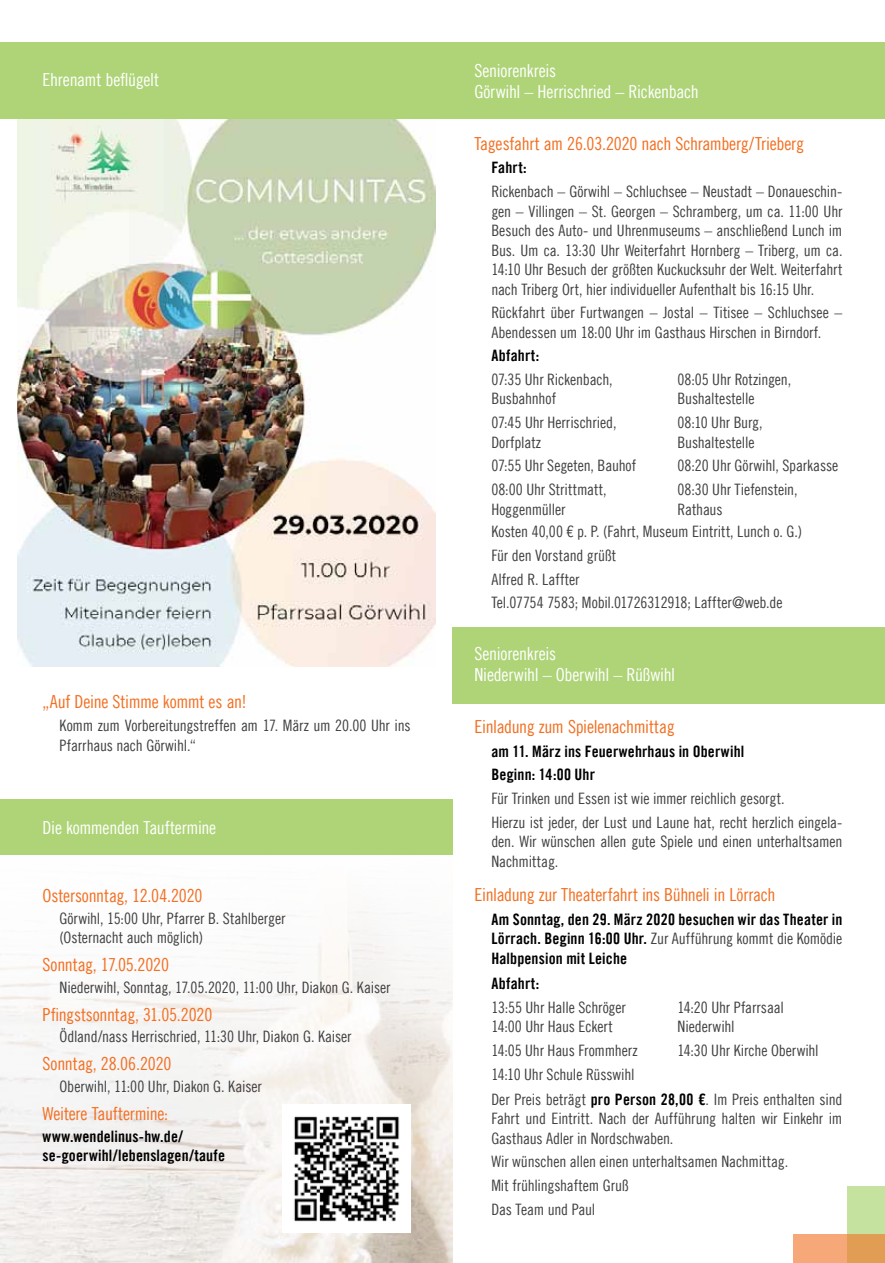
<style>
.page{position:relative;width:885px;height:1263px;background:#fff}
.page>*{position:absolute;margin:0;border:0;box-sizing:border-box;transform-origin:0 0}
.t1{font:18px "Trade Gothic LT Com Cn 18";letter-spacing:-.015em;color:#f36f21}
.t2{font:18px/21.6px "Trade Gothic LT Com Cn 18";letter-spacing:-.015em;color:#fff}
.t3{font:15.75px/19.5px "Trade Gothic LT Com Cn 18";letter-spacing:-.01em;color:#414042}
.t4{font:15.75px/19.5px "Trade Gothic LT Com Bd Cn 20";letter-spacing:.01em;color:#000}
.s1{font-family:"Trade Gothic LT Com Bd Cn 20";color:#000}
</style>
<div class="page">
<div style="left:846px;top:1186px;width:38px;height:77px;background:#c6e29f"></div>
<svg style="left:793px;top:1234px;width:91px;height:29px;background:#eea369"></svg>
<div style="left:0;top:799px;width:452px;height:56px;background:#aed477"></div>
<div style="left:0;top:43px;width:884px;height:76px;background:#aed477"></div>
<div style="left:452px;top:627px;width:432px;height:77px;background:#aed477"></div>
<img style="left:293px;top:1116px;width:107px;height:106px">
<img style="left:17px;top:119px;width:418px;height:547px">
<p class="t2" style="left:43px;top:69px;width:118px">Ehrenamt beflügelt</p>
<p class="t1" style="left:43px;top:690px;width:206px">„Auf Deine Stimme kommt es an!</p>
<p class="t3" style="left:60px;top:716px;width:352px">Komm zum Vorbereitungstreffen am 17. März um 20.00 Uhr ins<br>Pfarrhaus nach Görwihl.“</p>
<p class="t2" style="left:43px;top:816px;width:175px">Die kommenden Tauftermine</p>
<p class="t1" style="left:43px;top:885px;width:161px">Ostersonntag, 12.04.2020</p>
<p class="t3" style="left:60px;top:908px;width:227px">Görwihl, 15:00 Uhr, Pfarrer B. Stahlberger (Osternacht auch möglich)</p>
<p class="t1" style="left:43px;top:954px;width:128px">Sonntag, 17.05.2020</p>
<p class="t3" style="left:60px;top:977px;width:332px">Niederwihl, Sonntag, 17.05.2020, 11:00 Uhr, Diakon G. Kaiser</p>
<p class="t1" style="left:43px;top:1003px;width:171px">Pfingstsonntag, 31.05.2020</p>
<p class="t3" style="left:60px;top:1027px;width:293px">Ödland/nass Herrischried, 11:30 Uhr, Diakon G. Kaiser</p>
<p class="t1" style="left:43px;top:1053px;width:130px">Sonntag, 28.06.2020</p>
<p class="t3" style="left:60px;top:1076px;width:204px">Oberwihl, 11:00 Uhr, Diakon G. Kaiser</p>
<p class="t1" style="left:43px;top:1103px;width:127px">Weitere Tauftermine:</p>
<p class="t4" style="left:43px;top:1126px;width:184px">www.wendelinus-hw.de/ se-goerwihl/lebenslagen/taufe</p>
<p class="t2" style="left:474px;top:59px;width:226px">Seniorenkreis<br>Görwihl – Herrischried – Rickenbach</p>
<p class="t1" style="left:474px;top:133px;width:331px">Tagesfahrt am 26.03.2020 nach Schramberg/Trieberg</p>
<p class="t4" style="left:491px;top:158px;width:37px">Fahrt:</p>
<p class="t3" style="left:491px;top:182px;width:352px;text-align:justify">Rickenbach – Görwihl – Schluchsee – Neustadt – Donaueschin&shy;gen – Villingen – St. Georgen – Schramberg, um ca. 11:00 Uhr Besuch des Auto- und Uhrenmuseums – anschließend Lunch im Bus. Um ca. 13:30 Uhr Weiterfahrt Hornberg – Triberg, um ca.<br>14:10 Uhr Besuch der größten Kuckucksuhr der Welt. Weiterfahrt nach Triberg Ort, hier individueller Aufenthalt bis 16:15 Uhr.</p>
<p class="t3" style="left:491px;top:303px;width:352px">Rückfahrt über Furtwangen – Jostal – Titisee – Schluchsee –<br>Abendessen um 18:00 Uhr im Gasthaus Hirschen in Birndorf.</p>
<p class="t4" style="left:491px;top:346px;width:49px">Abfahrt:</p>
<p class="t3" style="left:491px;top:369px;width:123px">07:35 Uhr Rickenbach,<br>Busbahnhof</p>
<p class="t3" style="left:491px;top:412px;width:127px">07:45 Uhr Herrischried,<br>Dorfplatz</p>
<p class="t3" style="left:491px;top:454px;width:146px;line-height:23.7px">07:55 Uhr Segeten, Bauhof<br>08:00 Uhr Strittmatt,</p>
<p class="t3" style="left:491px;top:499px;width:76px">Hoggenmüller</p>
<p class="t3" style="left:677px;top:369px;width:115px">08:05 Uhr Rotzingen,<br>Bushaltestelle</p>
<p class="t3" style="left:677px;top:412px;width:87px">08:10 Uhr Burg,<br>Bushaltestelle</p>
<p class="t3" style="left:677px;top:454px;width:162px;line-height:23.7px">08:20 Uhr Görwihl, Sparkasse<br>08:30 Uhr Tiefenstein,</p>
<p class="t3" style="left:677px;top:499px;width:46px">Rathaus</p>
<p class="t3" style="left:491px;top:519px;width:312px;line-height:23.7px">Kosten 40,00 € p. P. (Fahrt, Museum Eintritt, Lunch o. G.)<br>Für den Vorstand grüßt<br>Alfred R. Laffter<br>Tel.07754 7583; Mobil.01726312918; Laffter@web.de</p>
<p class="t2" style="left:474px;top:642px;width:202px">Seniorenkreis<br>Niederwihl – Oberwihl – Rüßwihl</p>
<p class="t1" style="left:474px;top:716px;width:202px">Einladung zum Spielenachmittag</p>
<p class="t4" style="left:491px;top:739px;width:254px;line-height:23.7px">am 11. März ins Feuerwehrhaus in Oberwihl<br>Beginn: 14:00 Uhr</p>
<p class="t3" style="left:491px;top:786px;width:352px;line-height:23.7px">Für Trinken und Essen ist wie immer reichlich gesorgt.<br>Hierzu ist jeder, der Lust und Laune hat, recht herzlich eingela-</p>
<p class="t3" style="left:491px;top:832px;width:352px">den. Wir wünschen allen gute Spiele und einen unterhaltsamen<br>Nachmittag.</p>
<p class="t1" style="left:474px;top:884px;width:302px">Einladung zur Theaterfahrt ins Bühneli in Lörrach</p>
<p class="t4" style="left:491px;top:909px;width:352px">Am Sonntag, den 29. März 2020 besuchen wir das Theater in</p>
<p class="t3" style="left:491px;top:929px;width:352px"><span class="s1">Lörrach. Beginn 16:00 Uhr.</span> Zur Aufführung kommt die Komödie</p>
<p class="t4" style="left:491px;top:948px;width:137px">Halbpension mit Leiche</p>
<p class="t4" style="left:491px;top:973px;width:49px">Abfahrt:</p>
<p class="t3" style="left:491px;top:997px;width:136px">13:55 Uhr Halle Schröger<br>14:00 Uhr Haus Eckert</p>
<p class="t3" style="left:491px;top:1038px;width:148px;line-height:23.7px">14:05 Uhr Haus Frommherz<br>14:10 Uhr Schule Rüsswihl</p>
<p class="t3" style="left:677px;top:997px;width:108px">14:20 Uhr Pfarrsaal<br>Niederwihl</p>
<p class="t3" style="left:677px;top:1040px;width:143px">14:30 Uhr Kirche Oberwihl</p>
<p class="t3" style="left:491px;top:1089px;width:352px;text-align:justify">Der Preis beträgt <span class="s1">pro Person 28,00 €</span>. Im Preis enthalten sind Fahrt und Eintritt. Nach der Aufführung halten wir Einkehr im Gasthaus Adler in Nordschwaben.</p>
<p class="t3" style="left:491px;top:1150px;width:298px;line-height:23.7px">Wir wünschen allen einen unterhaltsamen Nachmittag.<br>Mit frühlingshaftem Gruß<br>Das Team und Paul</p>
</div>
